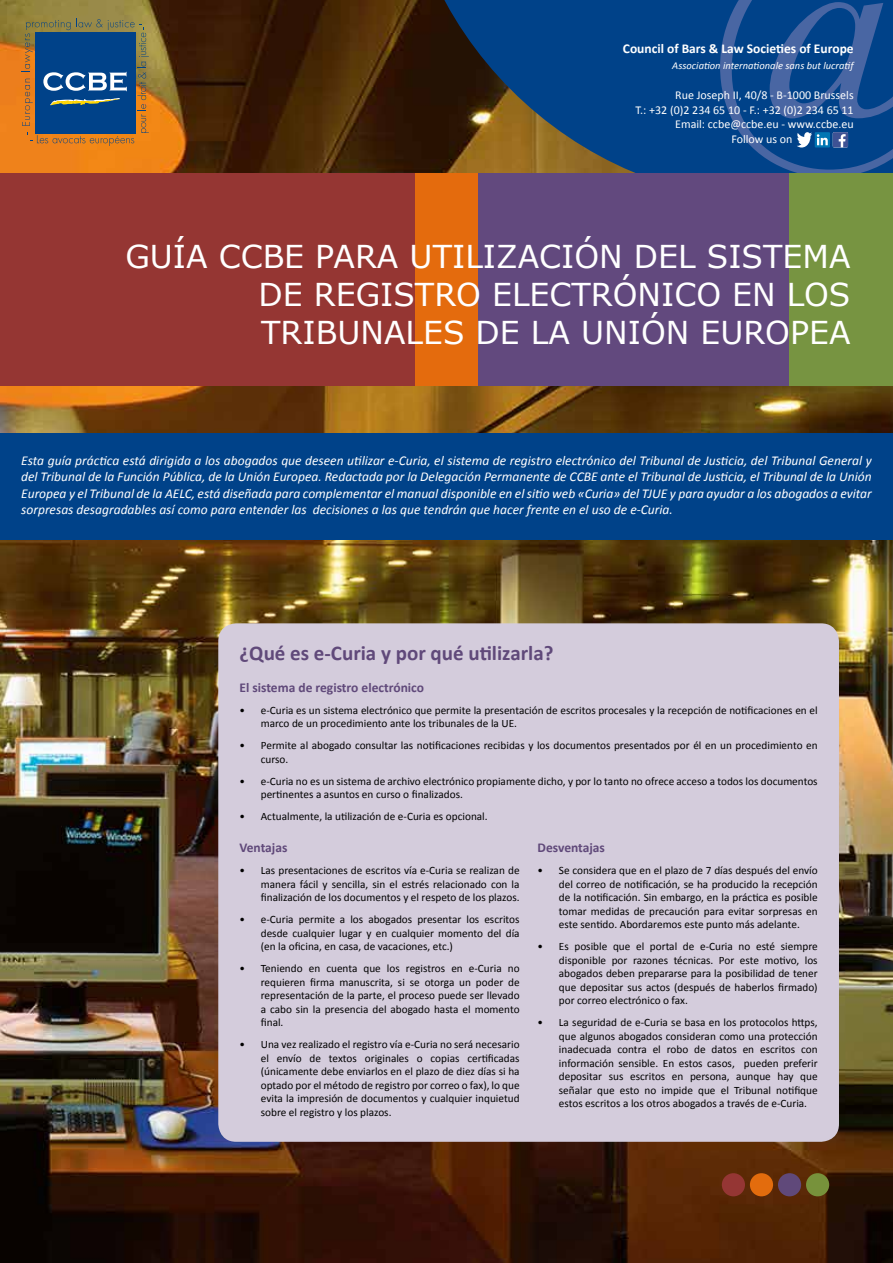
<style>
.page{position:relative;width:893px;height:1263px;background:#fff}
.page>*{position:absolute;margin:0;border:0;box-sizing:border-box;transform-origin:0 0}
.t1{font:255px "Times New Roman";color:#4966a3}
.t2{font:31.5px/37.8px "Verdana";color:#fff;text-align:justify}
.t3{font:700 21px "Calibri";color:#60497a}
.t4{font:italic 13.5px/16.2px "Calibri";color:#fff;text-align:justify}
.t5{font:700 13.5px "Calibri";color:#60497a}
.t6{font:700 13.5px "Calibri";color:#fff}
.t7{font:12px "Calibri";color:#fff}
.t8{font:11.25px/13.5px "Calibri";color:#000;text-align:justify}
.t9{font:italic 10.5px "Calibri";color:#fff}
</style>
<div class="page">
<img style="left:0;top:0;width:893px;height:1263px">
<svg style="left:399px;top:0;width:494px;height:174px;background:#143f6b"></svg>
<div style="left:0;top:174px;width:415px;height:212px;background:#953633"></div>
<div style="left:478px;top:174px;width:311px;height:212px;background:#62497e"></div>
<div style="left:415px;top:174px;width:63px;height:212px;background:#e46b0d"></div>
<div style="left:789px;top:174px;width:104px;height:212px;background:#779441"></div>
<svg style="left:21px;top:18px;width:128px;height:128px;background:#51626d"></svg>
<div style="left:218px;top:623px;width:621px;height:519px;background:#d4ccdc;border-radius:18px"></div>
<svg style="left:797px;top:132px;width:51px;height:16px"></svg>
<div style="left:722px;top:1173px;width:23px;height:23px;background:#953634;border-radius:50%"></div>
<div style="left:750px;top:1173px;width:23px;height:23px;background:#e36c0d;border-radius:50%"></div>
<div style="left:778px;top:1173px;width:23px;height:23px;background:#60497a;border-radius:50%"></div>
<div style="left:806px;top:1173px;width:23px;height:23px;background:#77923b;border-radius:50%"></div>
<div style="left:0;top:434px;width:893px;height:106px;background:#004289"></div>
<h1 class="t1" style="left:708px;top:-135px;width:236px">@</h1>
<p class="t6" style="left:623px;top:40px;width:232px">Council of Bars &amp; Law Societies of Europe</p>
<p class="t9" style="left:672px;top:58px;width:183px">Association internationale sans but lucratif</p>
<p class="t7" style="left:675px;top:88px;width:180px">Rue Joseph II, 40/8 - B-1000 Brussels</p>
<p class="t7" style="left:636px;top:102px;width:220px">T.: +32 (0)2 234 65 10 - F.: +32 (0)2 234 65 11</p>
<p class="t7" style="left:675px;top:117px;width:180px">Email: ccbe@ccbe.eu - www.ccbe.eu</p>
<p class="t7" style="left:731px;top:131px;width:63px">Follow us on</p>
<h2 class="t2" style="left:259px;top:237px;width:593px;text-indent:-133px">GUÍA CCBE PARA UTILIZACIÓN DEL SISTEMA DE REGISTRO ELECTRÓNICO EN LOS TRIBUNALES DE LA UNIÓN EUROPEA</h2>
<p class="t4" style="left:21px;top:452px;width:852px">Esta guía práctica está dirigida a los abogados que deseen utilizar e-Curia, el sistema de registro electrónico del Tribunal de Justicia, del Tribunal General y del Tribunal de la Función Pública, de la Unión Europea. Redactada por la Delegación Permanente de CCBE ante el Tribunal de Justicia, el Tribunal de la Unión Europea y el Tribunal de la AELC, está diseñada para complementar el manual disponible en el sitio web «Curia» del TJUE y para ayudar a los abogados a evitar sorpresas desagradables así como para entender las decisiones a las que tendrán que hacer frente en el uso de e-Curia.</p>
<h3 class="t3" style="left:240px;top:640px;width:315px">¿Qué es e-Curia y por qué utilizarla?</h3>
<p class="t5" style="left:240px;top:678px;width:186px">El sistema de registro electrónico</p>
<p class="t8" style="left:261px;top:703px;width:558px;text-indent:-21px">• e-Curia es un sistema electrónico que permite la presentación de escritos procesales y la recepción de notificaciones en el marco de un procedimiento ante los tribunales de la UE.</p>
<p class="t8" style="left:261px;top:739px;width:558px;text-indent:-21px">• Permite al abogado consultar las notificaciones recibidas y los documentos presentados por él en un procedimiento en curso.</p>
<p class="t8" style="left:261px;top:774px;width:558px;text-indent:-21px">• e-Curia no es un sistema de archivo electrónico propiamente dicho, y por lo tanto no ofrece acceso a todos los documentos pertinentes a asuntos en curso o finalizados.</p>
<p class="t8" style="left:240px;top:810px;width:250px">• Actualmente, la utilización de e-Curia es opcional.</p>
<p class="t5" style="left:240px;top:839px;width:49px">Ventajas</p>
<p class="t8" style="left:261px;top:864px;width:260px;text-indent:-21px">• Las presentaciones de escritos vía e-Curia se realizan de manera fácil y sencilla, sin el estrés relacionado con la finalización de los documentos y el respeto de los plazos.</p>
<p class="t8" style="left:261px;top:913px;width:260px;text-indent:-21px">• e-Curia permite a los abogados presentar los escritos desde cualquier lugar y en cualquier momento del día (en la oficina, en casa, de vacaciones, etc.)</p>
<p class="t8" style="left:261px;top:962px;width:260px;text-indent:-21px">• Teniendo en cuenta que los registros en e-Curia no requieren firma manuscrita, si se otorga un poder de representación de la parte, el proceso puede ser llevado a cabo sin la presencia del abogado hasta el momento final.</p>
<p class="t8" style="left:261px;top:1038px;width:260px;text-indent:-21px">• Una vez realizado el registro vía e-Curia no será necesario el envío de textos originales o copias certificadas (únicamente debe enviarlos en el plazo de diez días si ha optado por el método de registro por correo o fax), lo que evita la impresión de documentos y cualquier inquietud sobre el registro y los plazos.</p>
<p class="t5" style="left:538px;top:839px;width:69px">Desventajas</p>
<p class="t8" style="left:559px;top:864px;width:260px;text-indent:-21px">• Se considera que en el plazo de 7 días después del envío del correo de notificación, se ha producido la recepción de la notificación. Sin embargo, en la práctica es posible tomar medidas de precaución para evitar sorpresas en este sentido. Abordaremos este punto más adelante.</p>
<p class="t8" style="left:559px;top:940px;width:260px;text-indent:-21px">• Es posible que el portal de e-Curia no esté siempre disponible por razones técnicas. Por este motivo, los abogados deben prepararse para la posibilidad de tener que depositar sus actos (después de haberlos firmado) por correo electrónico o fax.</p>
<p class="t8" style="left:559px;top:1016px;width:260px;text-indent:-21px">• La seguridad de e-Curia se basa en los protocolos https, que algunos abogados consideran como una protección inadecuada contra el robo de datos en escritos con información sensible. En estos casos, pueden preferir depositar sus escritos en persona, aunque hay que señalar que esto no impide que el Tribunal notifique estos escritos a los otros abogados a través de e-Curia.</p>
</div>
